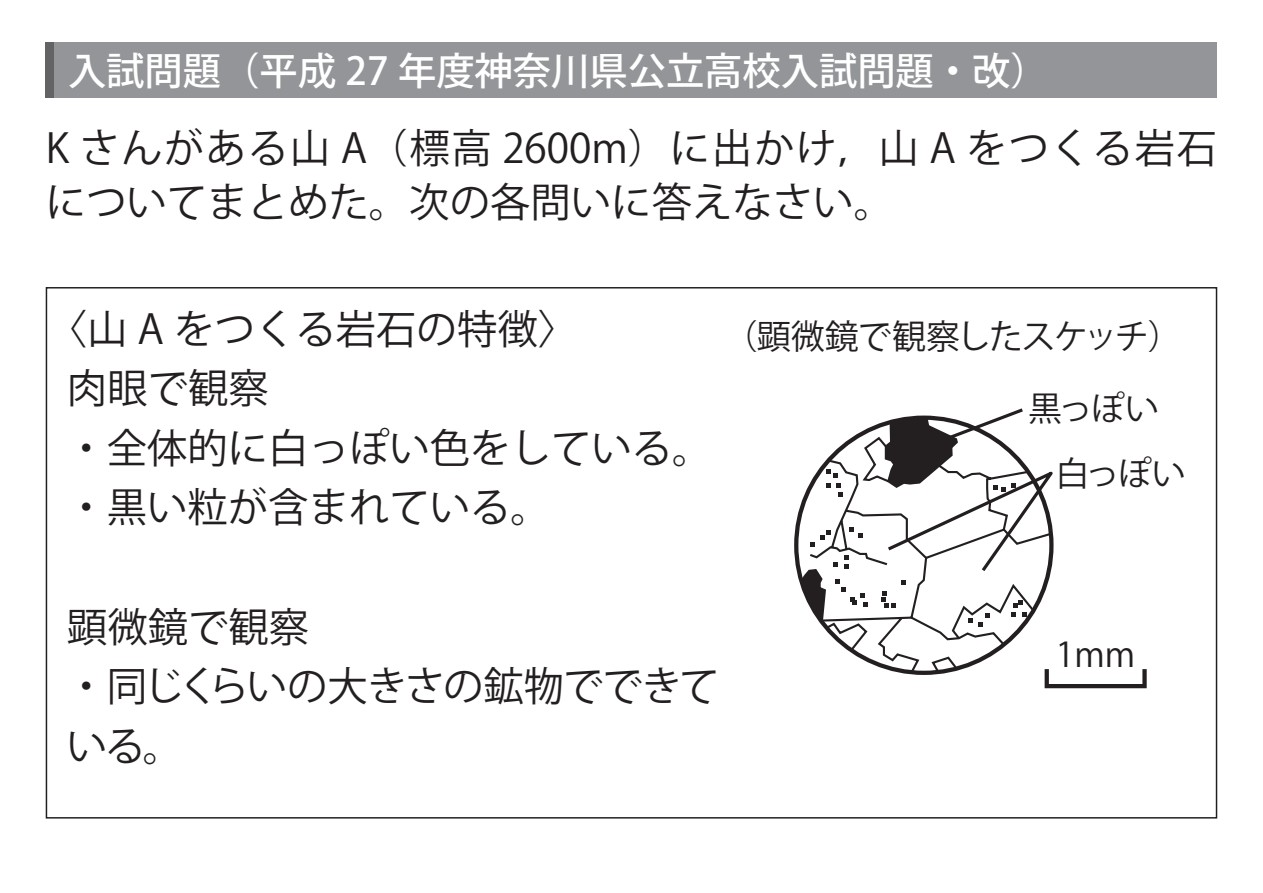
<style>
.page{position:relative;width:1263px;height:893px;background:#fff}
.page>*{position:absolute;margin:0;border:0;box-sizing:border-box;transform-origin:0 0}
.t1{font:40.35px/59.6px "Koz Go Pr 6 N";color:#231f20}
.t2{font:40.35px/59.6px "Koz Go Pr 6 N";letter-spacing:-.02em;color:#231f20}
.t3{font:500 38.25px "Koz Go Pr 6 N";color:#fff}
.t4{font:34.05px/72.3px "Koz Go Pr 6 N";letter-spacing:-.04em;color:#231f20}
</style>
<div class="page">
<svg style="left:794px;top:524px;width:353px;height:165px"></svg>
<svg style="left:796px;top:408px;width:264px;height:228px"></svg>
<div style="left:46px;top:43px;width:1171px;height:55px;background:#939598"></div>
<div style="left:46px;top:43px;width:8px;height:55px;background:#636366"></div>
<p class="t3" style="left:68px;top:49px;width:982px">入試問題（平成 27 年度神奈川県公立高校入試問題・改）</p>
<p class="t1" style="left:46px;top:122px;width:1173px;line-height:54.2px">K さんがある山 A（標高 2600m）に出かけ，山 A をつくる岩石についてまとめた。次の各問いに答えなさい。</p>
<p class="t1" style="left:66px;top:300px;width:648px;text-indent:-20px">〈山 A をつくる岩石の特徴〉<br>肉眼で観察<br>・全体的に白っぽい色をしている。・黒い粒が含まれている。</p>
<p class="t4" style="left:1028px;top:301px;width:155px;text-indent:-304px">（顕微鏡で観察したスケッチ）黒っぽい</p>
<p class="t4" style="left:1055px;top:438px;width:132px">白っぽい</p>
<p class="t2" style="left:66px;top:598px;width:655px">顕微鏡で観察<br>・同じくらいの大きさの鉱物でできている。</p>
<p class="t4" style="left:1056px;top:619px;width:81px">1mm</p>
</div>
